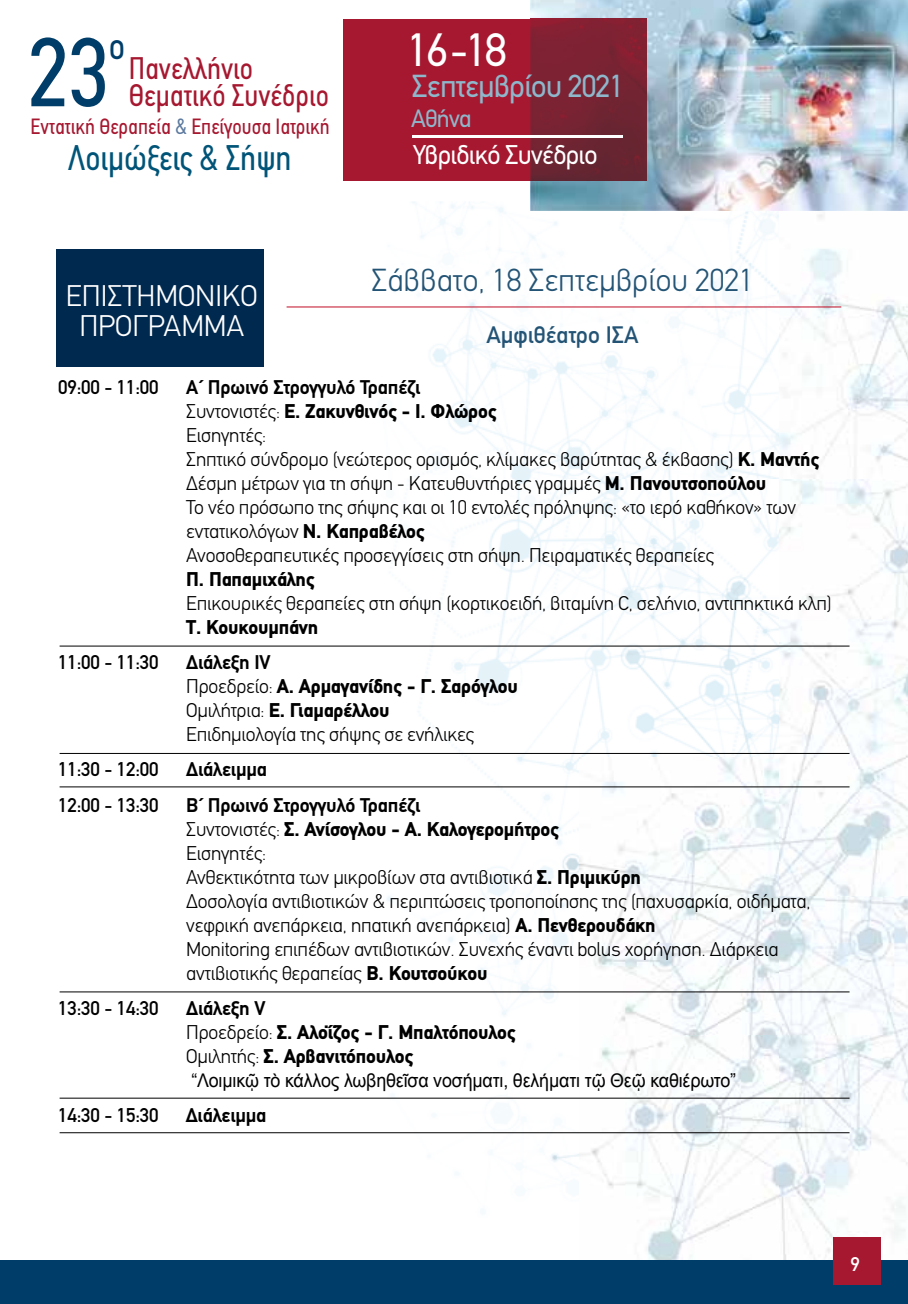
<style>
.page{position:relative;width:908px;height:1304px;background:#fff}
.page>*{position:absolute;margin:0;border:0;box-sizing:border-box;transform-origin:0 0}
.t1{font:97.8px "PF Din Text Condensed";color:#003e69}
.t2{font:47px "PF Din Text";color:#fff}
.t3{font:38px "PF Din Text Condensed";color:#003e69}
.t4{font:35.8px "PF Din Text Condensed";color:#005478}
.t5{font:300 32px "PF Din Text";color:#245475}
.t6{font:32px "PF Din Text";letter-spacing:-.025em;color:#8eb7cb}
.t7{font:31.4px/27px "PF Din Text Condensed";color:#a61830}
.t8{font:300 30px/30px "PF Din Text";color:#fff;text-align:center}
.t9{font:27.2px "PF Din Text";letter-spacing:-.025em;color:#fff}
.t10{font:25.2px "PF Din Text";letter-spacing:-.025em;color:#8eb7cb}
.t11{font:500 24px "PF Din Text";color:#245475}
.t12{font:22.2px "PF Din Text Condensed";color:#a61830}
.t13{font:300 20px/24px "PF Din Text";letter-spacing:-.01em;color:#000}
.t14{font:900 20px/24px "PF Din Text";letter-spacing:-.01em;color:#000}
.t15{font:500 20px "PF Din Text";letter-spacing:-.01em;color:#000}
.t16{font:700 20px "PF Din Text";letter-spacing:-.01em;color:#000}
.t17{font:500 20px "PF Din Text";color:#fff}
.t18{font:18.8px "Arial";letter-spacing:-.01em;color:#000;scale:.95 1}
.s1{color:#5c7a9f}
.s2{font-weight:700}
.s3{font-weight:900}
.s4{font-weight:300}
</style>
<div class="page">
<img style="left:181px;top:202px;width:398px;height:1011px">
<img style="left:579px;top:211px;width:328px;height:1049px">
<div style="left:0;top:1260px;width:907px;height:44px;background:#003e69"></div>
<img style="left:529px;top:0;width:378px;height:211px">
<div style="left:343px;top:19px;width:186px;height:162px;background:#a61830"></div>
<img style="left:529px;top:19px;width:117px;height:162px">
<hr style="left:412px;top:135px;width:210px;height:2px;background:#fff">
<div style="left:832px;top:1237px;width:47px;height:47px;background:#a61830"></div>
<div style="left:57px;top:250px;width:207px;height:117px;background:#00294f"></div>
<hr style="left:286px;top:307px;width:554px;height:1px;background:#c10b24">
<hr style="left:60px;top:646px;width:789px;height:1px;background:#000">
<hr style="left:60px;top:753px;width:789px;height:1px;background:#000">
<hr style="left:60px;top:787px;width:789px;height:1px;background:#000">
<hr style="left:60px;top:992px;width:789px;height:1px;background:#000">
<hr style="left:60px;top:1098px;width:789px;height:1px;background:#000">
<hr style="left:60px;top:1132px;width:789px;height:1px;background:#000">
<h1 class="t1" style="left:28px;top:16px;width:83px">23</h1>
<h3 class="t3" style="left:109px;top:24px;width:18px">o</h3>
<h3 class="t7" style="left:129px;top:55px;width:202px">Πανελλήνιο<br>Θεµατικό Συνέδριο</h3>
<p class="t12" style="left:31px;top:113px;width:300px">Εντατική Θεραπεία <span class="s1">&amp;</span> Επείγουσα Ιατρική</p>
<h3 class="t4" style="left:68px;top:137px;width:225px">Λοιµώξεις &amp; Σήψη</h3>
<h3 class="t8" style="left:66px;top:281px;width:193px">ΕΠΙΣΤΗΜΟΝΙΚΟ<br>ΠΡΟΓΡΑΜΜΑ</h3>
<h2 class="t2" style="left:407px;top:22px;width:101px">16-18</h2>
<h3 class="t6" style="left:411px;top:67px;width:213px">Σεπτεµβρίου 2021</h3>
<p class="t10" style="left:411px;top:103px;width:62px">Αθήνα</p>
<h3 class="t9" style="left:413px;top:139px;width:186px">Υβριδικό Συνέδριο</h3>
<h3 class="t5" style="left:371px;top:261px;width:383px">Σάββατο, 18 Σεπτεμβρίου 2021</h3>
<p class="t11" style="left:486px;top:321px;width:154px">Αμφιθέατρο ΙΣΑ</p>
<p class="t15" style="left:58px;top:375px;width:102px">09:00 - 11:00</p>
<p class="t13" style="left:186px;top:375px;width:634px"><span class="s2">Α΄ Πρωινό Στρογγυλό Τραπέζι<br></span>Συντονιστές: <span class="s3">Ε. Ζακυνθινός - Ι. Φλώρος<br></span>Εισηγητές:<br>Σηπτικό σύνδρομο (νεώτερος ορισμός, κλίμακες βαρύτητας &amp; έκβασης) <span class="s3">Κ. Μαντής </span>Δέσμη μέτρων για τη σήψη - Κατευθυντήριες γραμμές <span class="s3">Μ. Πανουτσοπούλου<br></span>Το νέο πρόσωπο της σήψης και οι 10 εντολές πρόληψης: «το ιερό καθήκον» των εντατικολόγων <span class="s3">Ν. Καπραβέλος<br></span>Ανοσοθεραπευτικές προσεγγίσεις στη σήψη. Πειραματικές θεραπείες</p>
<p class="t14" style="left:186px;top:567px;width:130px">Π. Παπαμιχάλης</p>
<p class="t13" style="left:186px;top:591px;width:646px">Επικουρικές θεραπείες στη σήψη (κορτικοειδή, βιταμίνη C, σελήνιο, αντιπηκτικά κλπ)</p>
<p class="t14" style="left:186px;top:615px;width:133px">Τ. Κουκουμπάνη</p>
<p class="t15" style="left:58px;top:651px;width:102px">11:00 - 11:30</p>
<p class="t13" style="left:186px;top:650px;width:333px"><span class="s2">Διάλεξη IV<br></span>Προεδρείο: <span class="s3">Α. Αρμαγανίδης - Γ. Σαρόγλου<br></span>Ομιλήτρια: <span class="s3">Ε. Γιαμαρέλλου<br></span>Επιδημιολογία της σήψης σε ενήλικες</p>
<p class="t15" style="left:58px;top:758px;width:102px">11:30 - 12:00</p>
<p class="t16" style="left:186px;top:758px;width:82px">Διάλειμμα</p>
<p class="t15" style="left:58px;top:793px;width:102px">12:00 - 13:30</p>
<p class="t13" style="left:186px;top:793px;width:625px"><span class="s2">Β΄ Πρωινό Στρογγυλό Τραπέζι<br></span>Συντονιστές: <span class="s3">Σ. Ανίσογλου - Α. Καλογερομήτρος<br></span>Εισηγητές:<br>Ανθεκτικότητα των μικροβίων στα αντιβιοτικά <span class="s3">Σ. Πριμικύρη<br></span>Δοσολογία αντιβιοτικών &amp; περιπτώσεις τροποποίησης της (παχυσαρκία, οιδήματα, νεφρική ανεπάρκεια, ηπατική ανεπάρκεια) <span class="s3">Α. Πενθερουδάκη<br></span>Monitoring επιπέδων αντιβιοτικών. Συνεχής έναντι bolus χορήγηση. Διάρκεια αντιβιοτικής θεραπείας <span class="s3">Β. Κουτσούκου</span></p>
<p class="t15" style="left:58px;top:997px;width:102px">13:30 - 14:30</p>
<p class="t14" style="left:186px;top:996px;width:331px"><span class="s2">Διάλεξη V<br></span><span class="s4">Προεδρείο:</span> Σ. Αλοΐζος - Γ. Μπαλτόπουλος<br><span class="s4">Ομιλητής:</span> Σ. Αρβανιτόπουλος</p>
<p class="t18" style="left:191px;top:1068px;width:575px">“Λοιμικῷ τὸ κάλλος λωβηθεῖσα νοσήματι, θελήματι τῷ Θεῷ καθιέρωτο”</p>
<p class="t15" style="left:58px;top:1104px;width:102px">14:30 - 15:30</p>
<p class="t16" style="left:186px;top:1104px;width:82px">Διάλειμμα</p>
<p class="t17" style="left:850px;top:1252px;width:11px">9</p>
</div>
